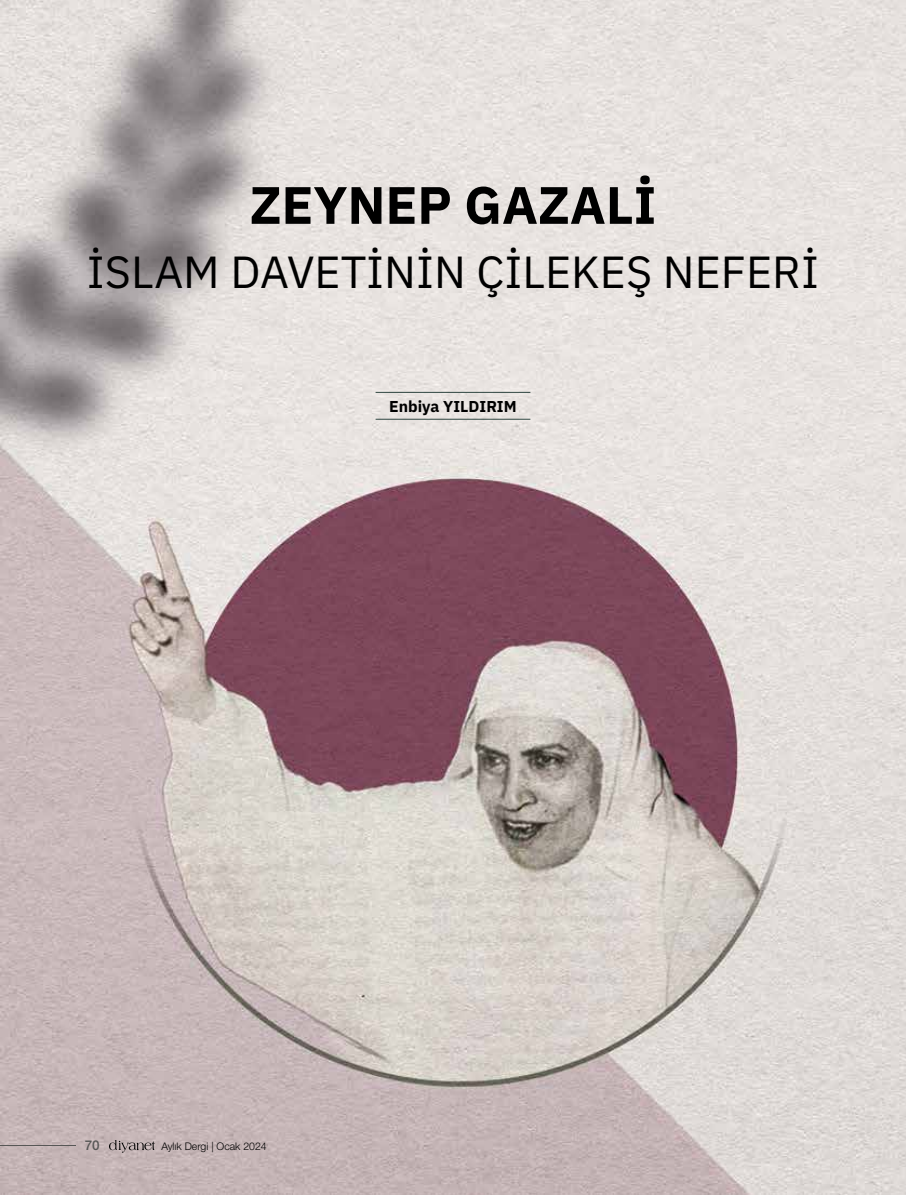
<style>
.page{position:relative;width:906px;height:1195px;background:#fff}
.page>*{position:absolute;margin:0;border:0;box-sizing:border-box;transform-origin:0 0}
.t1{font:700 52.5px "IBM Plex Sans";color:#000}
.t2{font:45px "IBM Plex Sans";color:#000}
.t3{font:700 15.75px "IBM Plex Sans";color:#000}
.t4{font:500 13.5px "Helvetica Neue LT Pro";color:#575756}
.t5{font:300 10.5px "Helvetica Neue LT Pro";color:#000}
</style>
<div class="page">
<img style="left:0;top:0;width:906px;height:1195px">
<hr style="left:375px;top:419px;width:155px;height:1px;background:#49615d">
<hr style="left:375px;top:392px;width:155px;height:1px;background:#49615d">
<hr style="left:0;top:1145px;width:75px;height:1px;background:#575756">
<svg style="left:109px;top:1140px;width:46px;height:13px"></svg>
<p class="t1" style="left:250px;top:163px;width:403px">ZEYNEP GAZALI</p>
<p class="t2" style="left:87px;top:238px;width:728px">İSLAM DAVETININ ÇILEKEŞ NEFERI</p>
<p class="t3" style="left:389px;top:394px;width:129px">Enbiya YILDIRIM</p>
<p class="t4" style="left:85px;top:1137px;width:17px">70</p>
<p class="t5" style="left:161px;top:1139px;width:107px">Aylık Dergi | Ocak 2024</p>
</div>
